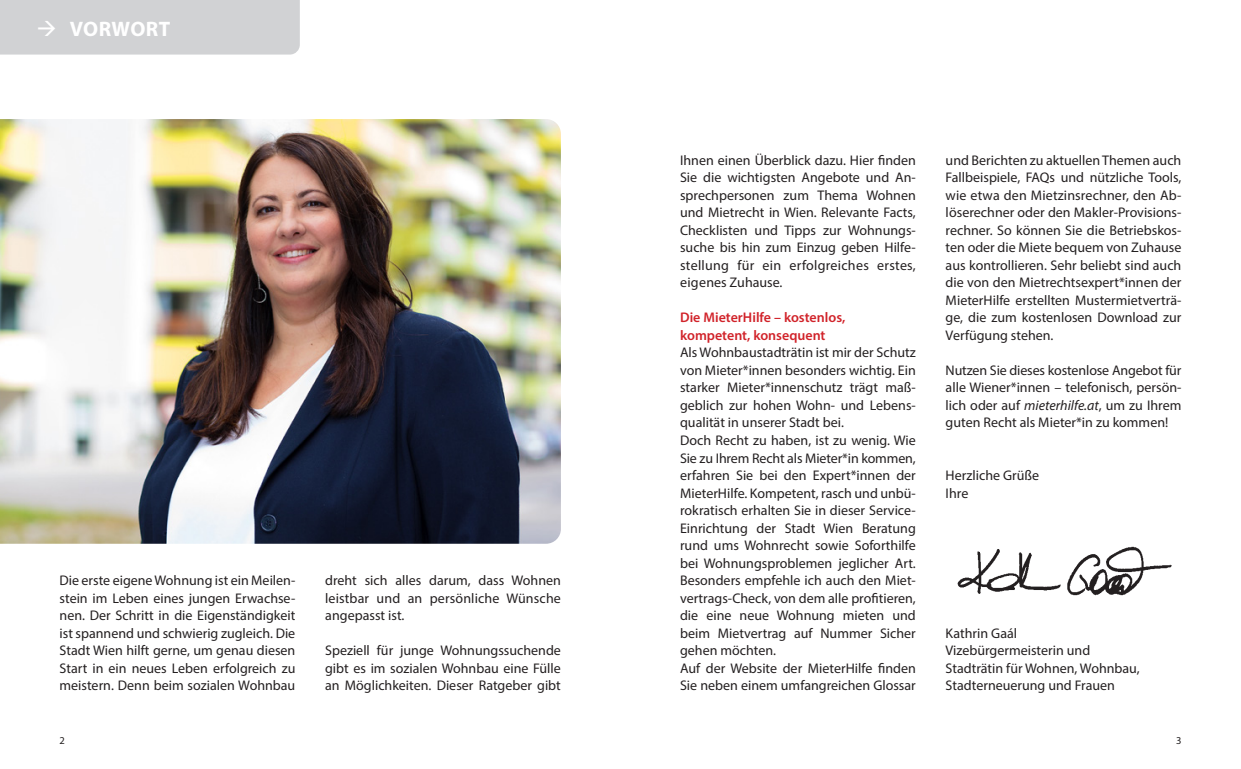
<style>
.page{position:relative;width:1241px;height:769px;background:#fff}
.page>*{position:absolute;margin:0;border:0;box-sizing:border-box;transform-origin:0 0}
.t1{font:700 21px "Myriad Pro";letter-spacing:.015em;color:#fff}
.t2{font:14px/17.5px "Myriad Pro";color:#231f20;text-align:justify}
.t3{font:600 14px/17.5px "Myriad Pro";color:#d1232a}
.t4{font:10.5px "Myriad Pro";color:#231f20}
.s1{font-style:italic}
</style>
<div class="page">
<div style="left:0;top:0;width:300px;height:55px;background:#d1d2d4"></div>
<img style="left:0;top:119px;width:561px;height:425px">
<img style="left:957px;top:546px;width:215px;height:50px">
<h1 class="t1" style="left:36px;top:15px;width:135px">→ VORWORT</h1>
<p class="t2" style="left:60px;top:571px;width:237px">Die erste eigene Wohnung ist ein Meilen&shy;stein im Leben eines jungen Erwachse&shy;nen. Der Schritt in die Eigenständigkeit ist spannend und schwierig zugleich. Die Stadt Wien hilft gerne, um genau diesen Start in ein neues Leben erfolgreich zu meistern. Denn beim sozialen Wohnbau</p>
<p class="t2" style="left:325px;top:571px;width:237px">dreht sich alles darum, dass Wohnen leistbar und an persönliche Wünsche angepasst ist.</p>
<p class="t2" style="left:325px;top:641px;width:237px">Speziell für junge Wohnungssuchende gibt es im sozialen Wohnbau eine Fülle an Möglichkeiten. Dieser Ratgeber gibt</p>
<p class="t2" style="left:680px;top:151px;width:237px">Ihnen einen Überblick dazu. Hier finden Sie die wichtigsten Angebote und An&shy;sprechpersonen zum Thema Wohnen und Mietrecht in Wien. Relevante Facts, Checklisten und Tipps zur Wohnungs&shy;suche bis hin zum Einzug geben Hilfe&shy;stellung für ein erfolgreiches erstes, eigenes Zuhause.</p>
<p class="t3" style="left:680px;top:309px;width:167px">Die MieterHilfe – kostenlos, kompetent, konsequent</p>
<p class="t2" style="left:680px;top:344px;width:237px;text-align:left">Als Wohnbaustadträtin ist mir der Schutz von Mieter*innen besonders wichtig. Ein starker Mieter*innenschutz trägt maß&shy;geblich zur hohen Wohn- und Lebens&shy;qualität in unserer Stadt bei.<br>Doch Recht zu haben, ist zu wenig. Wie Sie zu Ihrem Recht als Mieter*in kommen, erfahren Sie bei den Expert*innen der MieterHilfe. Kompetent, rasch und unbü&shy;rokratisch erhalten Sie in dieser Service-- Einrichtung der Stadt Wien Beratung rund ums Wohnrecht sowie Soforthilfe bei Wohnungsproblemen jeglicher Art.<br>Besonders empfehle ich auch den Miet&shy;vertrags-Check, von dem alle profitieren, die eine neue Wohnung mieten und beim Mietvertrag auf Nummer Sicher gehen möchten.<br>Auf der Website der MieterHilfe finden Sie neben einem umfangreichen Glossar</p>
<p class="t2" style="left:945px;top:151px;width:237px">und Berichten zu aktuellen Themen auch Fallbeispiele, FAQs und nützliche Tools, wie etwa den Mietzinsrechner, den Ab&shy;löserechner oder den Makler-Provisions&shy;rechner. So können Sie die Betriebskos&shy;ten oder die Miete bequem von Zuhause aus kontrollieren. Sehr beliebt sind auch die von den Mietrechtsexpert*innen der MieterHilfe erstellten Mustermietverträ&shy;ge, die zum kostenlosen Download zur Verfügung stehen.</p>
<p class="t2" style="left:945px;top:361px;width:237px">Nutzen Sie dieses kostenlose Angebot für alle Wiener*innen – telefonisch, persön&shy;lich oder auf <span class="s1">mieterhilfe.at</span>, um zu Ihrem guten Recht als Mieter*in zu kommen!</p>
<p class="t2" style="left:945px;top:466px;width:95px">Herzliche Grüße<br>Ihre</p>
<p class="t2" style="left:945px;top:624px;width:196px;text-align:left">Kathrin Gaál<br>Vizebürgermeisterin und<br>Stadträtin für Wohnen, Wohnbau,<br>Stadterneuerung und Frauen</p>
<p class="t4" style="left:60px;top:734px;width:7px">2</p>
<p class="t4" style="left:1175px;top:734px;width:7px">3</p>
</div>
